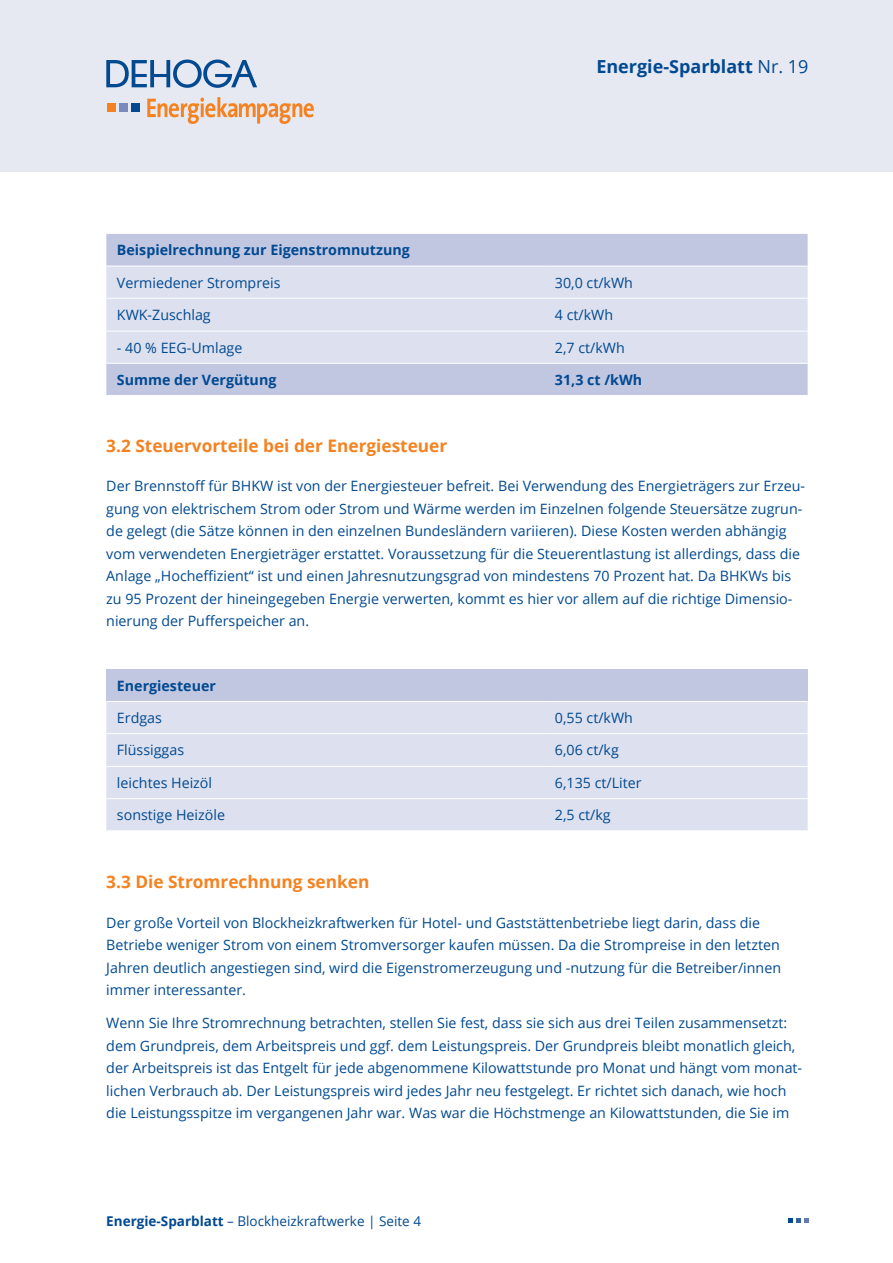
<style>
.page{position:relative;width:893px;height:1263px;background:#fff}
.page>*{position:absolute;margin:0;border:0;box-sizing:border-box;transform-origin:0 0}
.t1{font:700 18px "Open Sans";color:#014990}
.Headline_3{font:700 17.25px "Open Sans";color:#f58220}
.Fliesstext{font:14.25px/22.5px "Open Sans";color:#014990}
.Fliesstext-2{font:700 14.25px "Open Sans";color:#014990}
.t2{font:13.5px "Open Sans";color:#014990}
.s1{font-weight:400}
.s2{font-weight:700}
</style>
<div class="page">
<div style="left:0;top:0;width:893px;height:171px;background:#e6e8f2"></div>
<svg style="left:106px;top:60px;width:151px;height:28px"></svg>
<div style="left:132px;top:103px;width:8px;height:8px;background:#014990"></div>
<div style="left:119px;top:103px;width:8px;height:8px;background:#788bbc"></div>
<div style="left:107px;top:103px;width:8px;height:8px;background:#f58220"></div>
<svg style="left:147px;top:97px;width:167px;height:27px"></svg>
<svg style="left:788px;top:1218px;width:20px;height:4px"></svg>
<div style="left:106px;top:234px;width:702px;height:161px;background:#c1c7e1"></div>
<div style="left:106px;top:267px;width:702px;height:96px;background:#dde1ef"></div>
<hr style="left:106px;top:266px;width:438px;height:1px;background:#fff">
<hr style="left:544px;top:266px;width:264px;height:1px;background:#fff">
<hr style="left:106px;top:298px;width:438px;height:1px;background:#fff">
<hr style="left:544px;top:298px;width:264px;height:1px;background:#fff">
<hr style="left:106px;top:331px;width:438px;height:1px;background:#fff">
<hr style="left:544px;top:331px;width:264px;height:1px;background:#fff">
<hr style="left:106px;top:363px;width:438px;height:1px;background:#fff">
<hr style="left:544px;top:363px;width:264px;height:1px;background:#fff">
<div style="left:106px;top:669px;width:702px;height:32px;background:#c1c7e1"></div>
<div style="left:106px;top:702px;width:702px;height:128px;background:#dde1ef"></div>
<hr style="left:106px;top:733px;width:438px;height:1px;background:#fff">
<hr style="left:544px;top:733px;width:264px;height:1px;background:#fff">
<hr style="left:106px;top:766px;width:438px;height:1px;background:#fff">
<hr style="left:544px;top:766px;width:264px;height:1px;background:#fff">
<hr style="left:106px;top:798px;width:438px;height:1px;background:#fff">
<hr style="left:544px;top:798px;width:264px;height:1px;background:#fff">
<p class="t1" style="left:596px;top:54px;width:214px">Energie-Sparblatt <span class="s1">Nr. 19</span></p>
<p class="Fliesstext-2" style="left:117px;top:240px;width:294px">Beispielrechnung zur Eigenstromnutzung</p>
<p class="Fliesstext" style="left:117px;top:271px;width:165px">Vermiedener Strompreis</p>
<p class="Fliesstext" style="left:555px;top:271px;width:80px">30,0 ct/kWh</p>
<p class="Fliesstext" style="left:117px;top:303px;width:95px">KWK-Zuschlag</p>
<p class="Fliesstext" style="left:555px;top:303px;width:60px">4 ct/kWh</p>
<p class="Fliesstext" style="left:117px;top:336px;width:127px">- 40 % EEG-Umlage</p>
<p class="Fliesstext" style="left:555px;top:336px;width:71px">2,7 ct/kWh</p>
<p class="Fliesstext-2" style="left:117px;top:370px;width:161px">Summe der Vergütung</p>
<p class="Fliesstext-2" style="left:555px;top:370px;width:89px">31,3 ct /kWh</p>
<p class="Headline_3" style="left:106px;top:433px;width:342px">3.2 Steuervorteile bei der Energiesteuer</p>
<p class="Fliesstext" style="left:106px;top:474px;width:700px">Der Brennstoff für BHKW ist von der Energiesteuer befreit. Bei Verwendung des Energieträgers zur Erzeu&shy;gung von elektrischem Strom oder Strom und Wärme werden im Einzelnen folgende Steuersätze zugrun&shy;de gelegt (die Sätze können in den einzelnen Bundesländern variieren). Diese Kosten werden abhängig vom verwendeten Energieträger erstattet. Voraussetzung für die Steuerentlastung ist allerdings, dass die Anlage „Hocheffizient“ ist und einen Jahresnutzungsgrad von mindestens 70 Prozent hat. Da BHKWs bis zu 95 Prozent der hineingegeben Energie verwerten, kommt es hier vor allem auf die richtige Dimensio&shy;nierung der Pufferspeicher an.</p>
<p class="Fliesstext-2" style="left:117px;top:675px;width:100px">Energiesteuer</p>
<p class="Fliesstext" style="left:117px;top:706px;width:47px">Erdgas</p>
<p class="Fliesstext" style="left:555px;top:706px;width:80px">0,55 ct/kWh</p>
<p class="Fliesstext" style="left:117px;top:738px;width:69px">Flüssiggas</p>
<p class="Fliesstext" style="left:555px;top:738px;width:65px">6,06 ct/kg</p>
<p class="Fliesstext" style="left:117px;top:771px;width:97px">leichtes Heizöl</p>
<p class="Fliesstext" style="left:555px;top:771px;width:88px">6,135 ct/Liter</p>
<p class="Fliesstext" style="left:117px;top:803px;width:110px">sonstige Heizöle</p>
<p class="Fliesstext" style="left:555px;top:803px;width:57px">2,5 ct/kg</p>
<p class="Headline_3" style="left:106px;top:870px;width:265px">3.3 Die Stromrechnung senken</p>
<p class="Fliesstext" style="left:106px;top:911px;width:676px">Der große Vorteil von Blockheizkraftwerken für Hotel- und Gaststättenbetriebe liegt darin, dass die Betriebe weniger Strom von einem Stromversorger kaufen müssen. Da die Strompreise in den letzten Jahren deutlich angestiegen sind, wird die Eigenstromerzeugung und -nutzung für die Betreiber/innen immer interessanter.</p>
<p class="Fliesstext" style="left:106px;top:1011px;width:697px">Wenn Sie Ihre Stromrechnung betrachten, stellen Sie fest, dass sie sich aus drei Teilen zusammensetzt: dem Grundpreis, dem Arbeitspreis und ggf. dem Leistungspreis. Der Grundpreis bleibt monatlich gleich, der Arbeitspreis ist das Entgelt für jede abgenommene Kilowattstunde pro Monat und hängt vom monat&shy;lichen Verbrauch ab. Der Leistungspreis wird jedes Jahr neu festgelegt. Er richtet sich danach, wie hoch die Leistungsspitze im vergangenen Jahr war. Was war die Höchstmenge an Kilowattstunden, die Sie im</p>
<p class="t2" style="left:106px;top:1211px;width:316px"><span class="s2">Energie-Sparblatt</span> – Blockheizkraftwerke | Seite 4</p>
</div>
